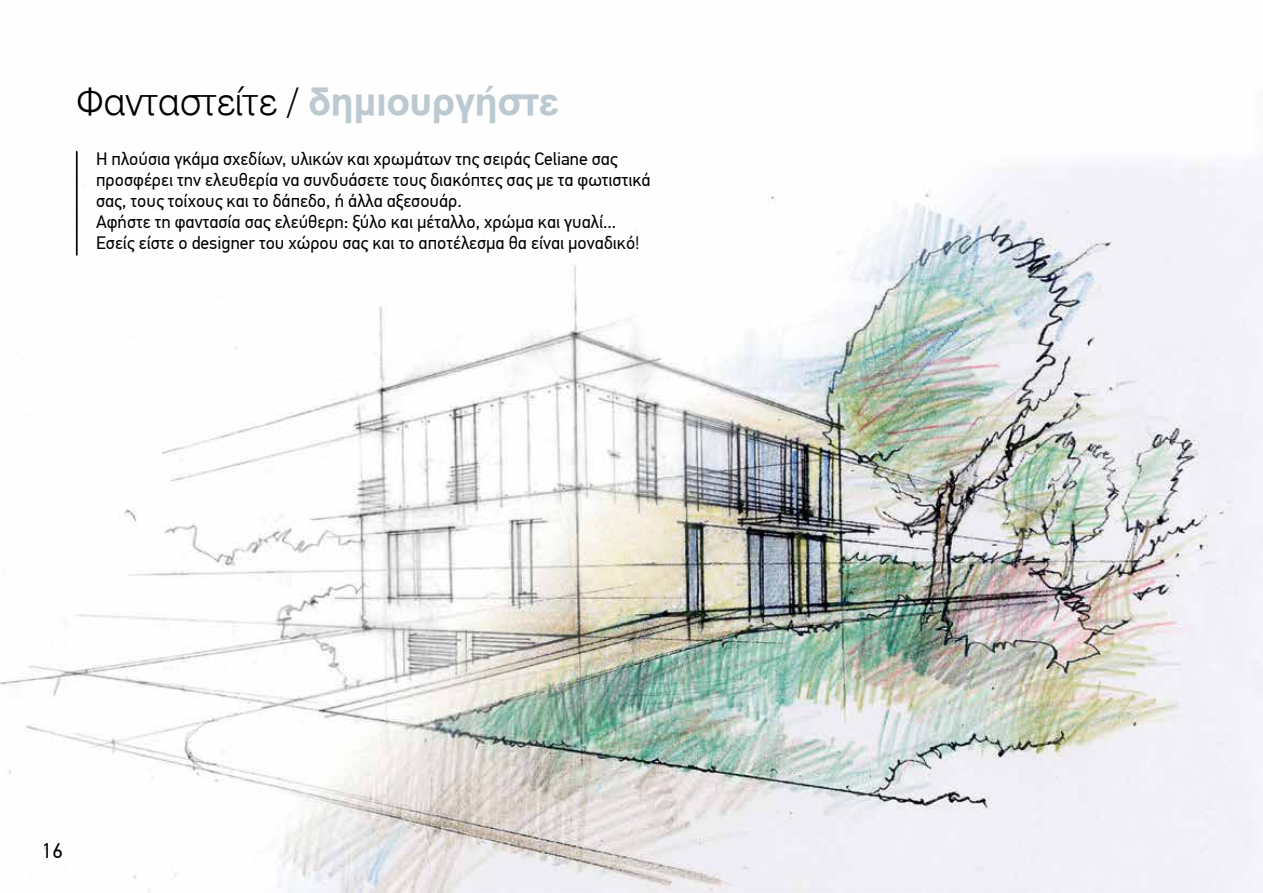
<style>
.page{position:relative;width:1263px;height:893px;background:#fff}
.page>*{position:absolute;margin:0;border:0;box-sizing:border-box;transform-origin:0 0}
.t1{font:37.5px "UB Helvetica Light Normal";color:#000}
.t2{font:21px "PF Din Text Pro";color:#000}
.t3{font:18px/21px "PF Din Text Pro";color:#000}
.s1{font-family:"UB Helvetica Bold";color:#bdc9d1}
</style>
<div class="page">
<img style="left:0;top:150px;width:1263px;height:743px">
<svg style="left:76px;top:151px;width:1px;height:105px"></svg>
<h1 class="t1" style="left:76px;top:81px;width:484px">Φανταστείτε / <span class="s1">δημιουργήστε</span></h1>
<p class="t3" style="left:96px;top:148px;width:556px">Η πλούσια γκάμα σχεδίων, υλικών και χρωμάτων της σειράς Celiane σας προσφέρει την ελευθερία να συνδυάσετε τους διακόπτες σας με τα φωτιστικά σας, τους τοίχους και το δάπεδο, ή άλλα αξεσουάρ.<br>Αφήστε τη φαντασία σας ελεύθερη: ξύλο και μέταλλο, χρώμα και γυαλί...<br>Εσείς είστε ο designer του χώρου σας και το αποτέλεσμα θα είναι μοναδικό!</p>
<p class="t2" style="left:42px;top:838px;width:23px">16</p>
</div>
